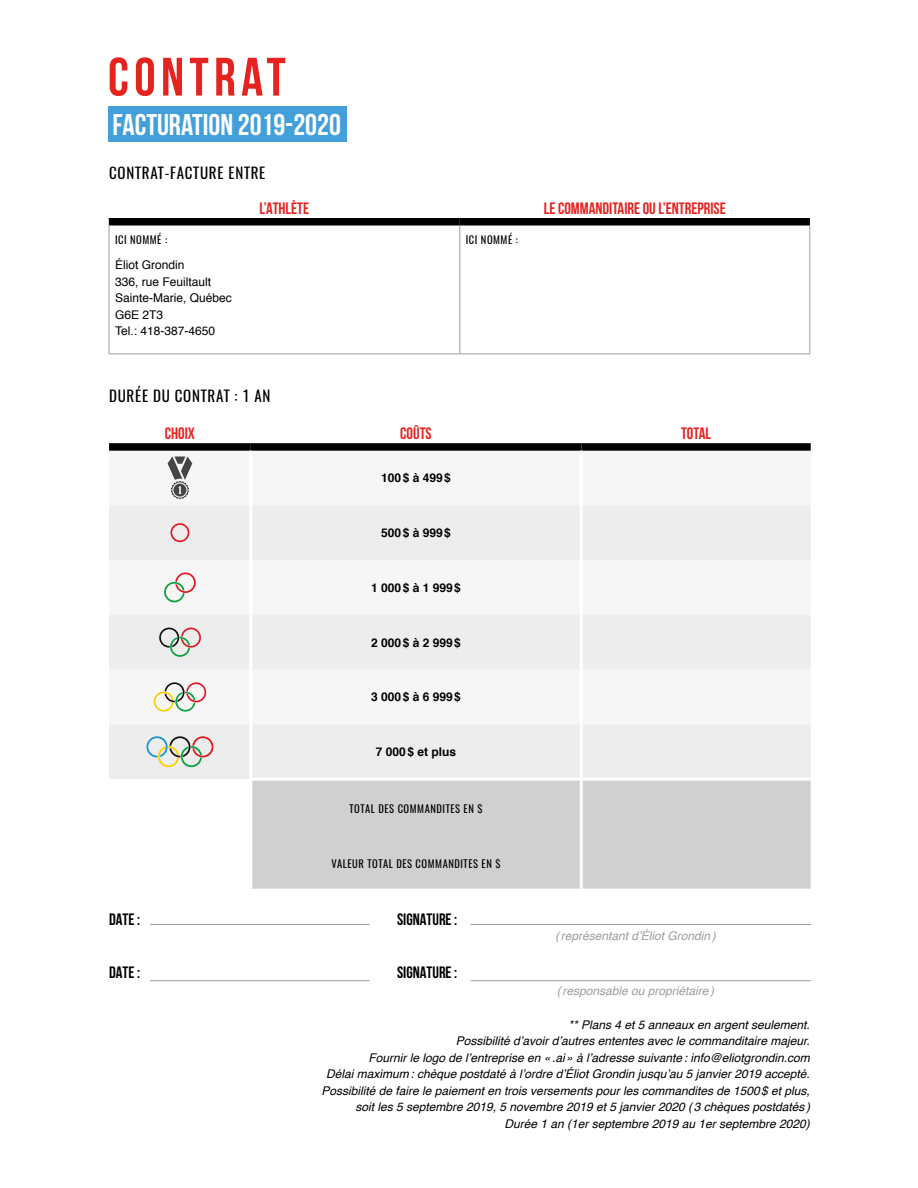
<style>
.page{position:relative;width:918px;height:1188px;background:#fff}
.page>*{position:absolute;margin:0;border:0;box-sizing:border-box;transform-origin:0 0}
.t1{font:700 54px "Bebas Neue";letter-spacing:.1em;color:#e5231f}
.t2{font:700 30px "Bebas Neue";color:#fff}
.t3{font:700 16.5px "Bebas Neue";color:#e5231f}
.t4{font:700 16.5px "Bebas Neue";color:#000}
.t5{font:15px "Oswald";letter-spacing:.05em;color:#000}
.t6{font:italic 12px/16.5px "Helvetica";color:#000;text-align:right}
.t7{font:12px/16.5px "Helvetica";color:#000}
.t8{font:700 12px "Helvetica";color:#000}
.t9{font:italic 12px "Helvetica";color:#9d9d9c}
.t10{font:10.5px "Oswald";letter-spacing:.05em;color:#000}
</style>
<div class="page">
<svg style="left:109px;top:505px;width:702px;height:274px;fill:#ededed"></svg>
<div style="left:252px;top:781px;width:559px;height:108px;background:#d0d0d0"></div>
<div style="left:109px;top:443px;width:142px;height:8px;background:#000"></div>
<div style="left:251px;top:443px;width:330px;height:8px;background:#000"></div>
<div style="left:581px;top:443px;width:230px;height:8px;background:#000"></div>
<hr style="left:249px;top:505px;width:3px;height:55px;background:#fff">
<hr style="left:580px;top:505px;width:3px;height:55px;background:#fff">
<hr style="left:249px;top:560px;width:3px;height:55px;background:#fff">
<hr style="left:580px;top:560px;width:3px;height:55px;background:#fff">
<hr style="left:249px;top:615px;width:3px;height:55px;background:#fff">
<hr style="left:580px;top:615px;width:3px;height:55px;background:#fff">
<hr style="left:249px;top:670px;width:3px;height:54px;background:#fff">
<hr style="left:580px;top:670px;width:3px;height:54px;background:#fff">
<hr style="left:249px;top:724px;width:3px;height:54px;background:#fff">
<hr style="left:580px;top:724px;width:3px;height:54px;background:#fff">
<hr style="left:580px;top:781px;width:3px;height:53px;background:#fff">
<hr style="left:580px;top:834px;width:3px;height:55px;background:#fff">
<hr style="left:249px;top:778px;width:332px;height:3px;background:#fff">
<hr style="left:581px;top:778px;width:230px;height:3px;background:#fff">
<svg style="left:168px;top:456px;width:24px;height:43px"></svg>
<svg style="left:170px;top:523px;width:19px;height:19px"></svg>
<svg style="left:164px;top:572px;width:32px;height:30px"></svg>
<svg style="left:159px;top:628px;width:42px;height:29px"></svg>
<svg style="left:154px;top:682px;width:52px;height:30px"></svg>
<svg style="left:146px;top:736px;width:67px;height:31px"></svg>
<div style="left:109px;top:218px;width:351px;height:8px;background:#000"></div>
<div style="left:460px;top:218px;width:350px;height:8px;background:#000"></div>
<hr style="left:109px;top:226px;width:1px;height:128px;background:#9d9d9c">
<hr style="left:460px;top:226px;width:1px;height:128px;background:#9d9d9c">
<hr style="left:810px;top:226px;width:1px;height:128px;background:#9d9d9c">
<hr style="left:109px;top:354px;width:351px;height:1px;background:#9d9d9c">
<hr style="left:460px;top:354px;width:350px;height:1px;background:#9d9d9c">
<hr style="left:150px;top:924px;width:220px;height:1px;background:#9d9d9c">
<hr style="left:471px;top:924px;width:340px;height:1px;background:#9d9d9c">
<hr style="left:150px;top:980px;width:220px;height:1px;background:#9d9d9c">
<hr style="left:471px;top:980px;width:340px;height:1px;background:#9d9d9c">
<div style="left:108px;top:106px;width:239px;height:36px;background:#429fd9"></div>
<h1 class="t1" style="left:108px;top:47px;width:179px">CONTRAT</h1>
<h2 class="t2" style="left:113px;top:108px;width:230px">FACTURATION 2019-2020</h2>
<p class="t5" style="left:109px;top:160px;width:158px">CONTRAT-FACTURE ENTRE</p>
<p class="t10" style="left:115px;top:230px;width:54px">ICI NOMMÉ :</p>
<p class="t7" style="left:115px;top:257px;width:118px">Éliot Grondin<br>336, rue Feuiltault<br>Sainte-Marie, Québec<br>G6E 2T3<br>Tel.: 418-387-4650</p>
<h3 class="t3" style="left:260px;top:199px;width:51px">L’ATHLÈTE</h3>
<h3 class="t3" style="left:544px;top:199px;width:184px">LE COMMANDITAIRE OU L’ENTREPRISE</h3>
<p class="t10" style="left:466px;top:230px;width:54px">ICI NOMMÉ :</p>
<p class="t5" style="left:109px;top:383px;width:163px">DURÉE DU CONTRAT : 1 AN</p>
<h3 class="t3" style="left:165px;top:424px;width:32px">CHOIX</h3>
<h3 class="t3" style="left:400px;top:424px;width:33px">COÛTS</h3>
<h3 class="t3" style="left:681px;top:424px;width:31px">TOTAL</h3>
<p class="t8" style="left:381px;top:468px;width:71px">100$ à 499$</p>
<p class="t8" style="left:381px;top:523px;width:71px">500$ à 999$</p>
<p class="t8" style="left:371px;top:578px;width:91px">1 000$ à 1 999$</p>
<p class="t8" style="left:371px;top:633px;width:91px">2 000$ à 2 999$</p>
<p class="t8" style="left:371px;top:688px;width:91px">3 000$ à 6 999$</p>
<p class="t8" style="left:376px;top:742px;width:82px">7 000$ et plus</p>
<p class="t10" style="left:350px;top:799px;width:135px">TOTAL DES COMMANDITES EN $</p>
<p class="t10" style="left:332px;top:854px;width:170px">VALEUR TOTAL DES COMMANDITES EN $</p>
<h3 class="t4" style="left:109px;top:910px;width:33px">DATE :</h3>
<h3 class="t4" style="left:397px;top:910px;width:62px">SIGNATURE :</h3>
<h3 class="t4" style="left:109px;top:963px;width:33px">DATE :</h3>
<h3 class="t4" style="left:397px;top:963px;width:62px">SIGNATURE :</h3>
<p class="t9" style="left:555px;top:926px;width:162px">(représentant d’Éliot Grondin)</p>
<p class="t9" style="left:557px;top:982px;width:159px">(responsable ou propriétaire)</p>
<p class="t6" style="left:322px;top:1016px;width:490px">** Plans 4 et 5 anneaux en argent seulement.<br>Possibilité d’avoir d’autres ententes avec le commanditaire majeur.<br>Fournir le logo de l’entreprise en «.ai» à l’adresse suivante: info@eliotgrondin.com<br>Délai maximum: chèque postdaté à l’ordre d’Éliot Grondin jusqu’au 5 janvier 2019 accepté.<br>Possibilité de faire le paiement en trois versements pour les commandites de 1500$ et plus, soit les 5 septembre 2019, 5 novembre 2019 et 5 janvier 2020 (3 chèques postdatés )<br>Durée 1 an (1er septembre 2019 au 1er septembre 2020)</p>
</div>
